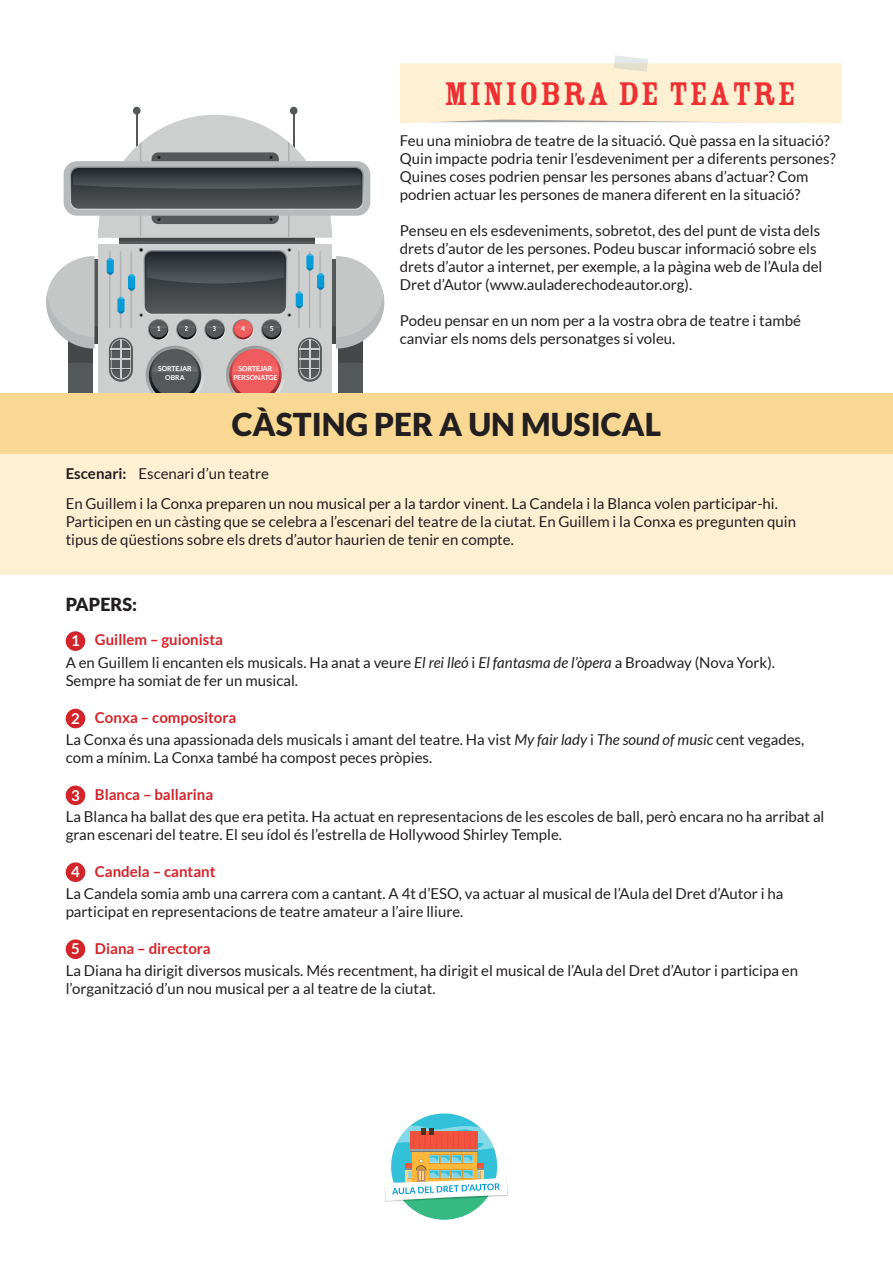
<style>
.page{position:relative;width:893px;height:1263px;background:#fff}
.page>*{position:absolute;margin:0;border:0;box-sizing:border-box;transform-origin:0 0}
.t1{font:36px "Rosewood Std Fill";letter-spacing:.03em;color:#ee3033}
.t2{font:900 31.5px "Lato";color:#231f20}
.t3{font:900 18px "Lato";color:#231f20}
.t4{font:15px/18px "Lato";color:#231f20}
.t5{font:700 15px "Lato";color:#d3242a}
.t6{font:700 15px "Lato";color:#fff}
.t7{font:700 6.9px/8.2px "Lato";color:#fff;text-align:center}
.s1{font-weight:700}
.s2{font-style:italic}
</style>
<div class="page">
<div style="left:0;top:393px;width:893px;height:62px;background:#f9d894"></div>
<div style="left:0;top:455px;width:893px;height:120px;background:#fef0d2"></div>
<div style="left:66px;top:631px;width:19px;height:20px;background:#d3242a;border-radius:50%"></div>
<div style="left:66px;top:709px;width:19px;height:19px;background:#d3242a;border-radius:50%"></div>
<div style="left:66px;top:785px;width:19px;height:20px;background:#d3242a;border-radius:50%"></div>
<div style="left:66px;top:862px;width:19px;height:20px;background:#d3242a;border-radius:50%"></div>
<div style="left:66px;top:939px;width:19px;height:20px;background:#d3242a;border-radius:50%"></div>
<div style="left:133px;top:107px;width:8px;height:8px;background:#56595a;border-radius:50%"></div>
<div style="left:290px;top:107px;width:7px;height:8px;background:#56595a;border-radius:50%"></div>
<div style="left:119px;top:238px;width:196px;height:6px;background:#56595a"></div>
<hr style="left:119px;top:238px;width:196px;height:3px;background:#000001">
<div style="left:98px;top:244px;width:234px;height:149px;background:#cdcfce"></div>
<div style="left:338px;top:329px;width:24px;height:64px;background:#56595a"></div>
<div style="left:338px;top:338px;width:24px;height:25px;background:#454748"></div>
<hr style="left:332px;top:259px;width:4px;height:85px;background:#56595a">
<hr style="left:332px;top:326px;width:4px;height:18px;background:#454748">
<svg style="left:336px;top:256px;width:49px;height:93px"></svg>
<div style="left:64px;top:161px;width:306px;height:55px;background:#b7baba;border-radius:13px"></div>
<svg style="left:107px;top:248px;width:217px;height:145px"></svg>
<svg style="left:70px;top:111px;width:294px;height:127px"></svg>
<div style="left:68px;top:329px;width:25px;height:64px;background:#56595a"></div>
<div style="left:68px;top:338px;width:25px;height:25px;background:#454748"></div>
<svg style="left:94px;top:259px;width:4px;height:67px"></svg>
<svg style="left:94px;top:326px;width:4px;height:18px"></svg>
<svg style="left:46px;top:256px;width:48px;height:93px"></svg>
<svg style="left:400px;top:55px;width:441px;height:68px;background:#fcf0d7"></svg>
<div style="left:391px;top:1113px;width:106px;height:106px;background:#32c1d9;border-radius:50%"></div>
<svg style="left:404px;top:1202px;width:80px;height:17px"></svg>
<svg style="left:385px;top:1126px;width:123px;height:76px"></svg>
<p class="t7" style="left:157px;top:325px;width:5px">1</p>
<p class="t7" style="left:185px;top:325px;width:5px">2</p>
<p class="t7" style="left:213px;top:325px;width:5px">3</p>
<p class="t7" style="left:241px;top:325px;width:5px">4</p>
<p class="t7" style="left:270px;top:325px;width:5px">5</p>
<p class="t7" style="left:158px;top:365px;width:35px">SORTEJAR<br>OBRA</p>
<p class="t7" style="left:233px;top:365px;width:46px">SORTEJAR<br>PERSONATGE</p>
<h1 class="t1" style="left:444px;top:74px;width:354px">MINIOBRA DE TEATRE</h1>
<p class="t4" style="left:400px;top:131px;width:437px">Feu una miniobra de teatre de la situació. Què passa en la situació?<br>Quin impacte podria tenir l’esdeveniment per a diferents persones?<br>Quines coses podrien pensar les persones abans d’actuar? Com podrien actuar les persones de manera diferent en la situació?</p>
<p class="t4" style="left:400px;top:221px;width:424px">Penseu en els esdeveniments, sobretot, des del punt de vista dels drets d’autor de les persones. Podeu buscar informació sobre els drets d’autor a internet, per exemple, a la pàgina web de l’Aula del Dret d’Autor (www.auladerechodeautor.org).</p>
<p class="t4" style="left:400px;top:311px;width:403px">Podeu pensar en un nom per a la vostra obra de teatre i també canviar els noms dels personatges si voleu.</p>
<h2 class="t2" style="left:232px;top:405px;width:431px">CÀSTING PER A UN MUSICAL</h2>
<p class="t4" style="left:66px;top:464px;width:205px"><span class="s1">Escenari:</span> Escenari d’un teatre</p>
<p class="t4" style="left:66px;top:494px;width:732px">En Guillem i la Conxa preparen un nou musical per a la tardor vinent. La Candela i la Blanca volen participar-hi.<br>Participen en un càsting que se celebra a l’escenari del teatre de la ciutat. En Guillem i la Conxa es pregunten quin tipus de qüestions sobre els drets d’autor haurien de tenir en compte.</p>
<p class="t3" style="left:66px;top:594px;width:73px">PAPERS:</p>
<p class="t6" style="left:71px;top:632px;width:10px">1</p>
<p class="t5" style="left:95px;top:631px;width:130px">Guillem – guionista</p>
<p class="t4" style="left:66px;top:653px;width:711px">A en Guillem li encanten els musicals. Ha anat a veure <span class="s2">El rei lleó</span> i <span class="s2">El fantasma de l’òpera</span> a Broadway (Nova York).<br>Sempre ha somiat de fer un musical.</p>
<p class="t6" style="left:71px;top:710px;width:10px">2</p>
<p class="t5" style="left:95px;top:709px;width:143px">Conxa – compositora</p>
<p class="t4" style="left:66px;top:730px;width:740px">La Conxa és una apassionada dels musicals i amant del teatre. Ha vist <span class="s2">My fair lady</span> i <span class="s2">The sound of music</span> cent vegades, com a mínim. La Conxa també ha compost peces pròpies.</p>
<p class="t6" style="left:71px;top:786px;width:10px">3</p>
<p class="t5" style="left:95px;top:786px;width:120px">Blanca – ballarina</p>
<p class="t4" style="left:66px;top:807px;width:760px">La Blanca ha ballat des que era petita. Ha actuat en representacions de les escoles de ball, però encara no ha arribat al gran escenari del teatre. El seu ídol és l’estrella de Hollywood Shirley Temple.</p>
<p class="t6" style="left:71px;top:863px;width:10px">4</p>
<p class="t5" style="left:95px;top:862px;width:122px">Candela – cantant</p>
<p class="t4" style="left:66px;top:884px;width:719px">La Candela somia amb una carrera com a cantant. A 4t d’ESO, va actuar al musical de l’Aula del Dret d’Autor i ha participat en representacions de teatre amateur a l’aire lliure.</p>
<p class="t5" style="left:95px;top:939px;width:117px">Diana – directora</p>
<p class="t4" style="left:66px;top:961px;width:734px">La Diana ha dirigit diversos musicals. Més recentment, ha dirigit el musical de l’Aula del Dret d’Autor i participa en l’organització d’un nou musical per a al teatre de la ciutat.</p>
<p class="t6" style="left:71px;top:940px;width:10px">5</p>
</div>
